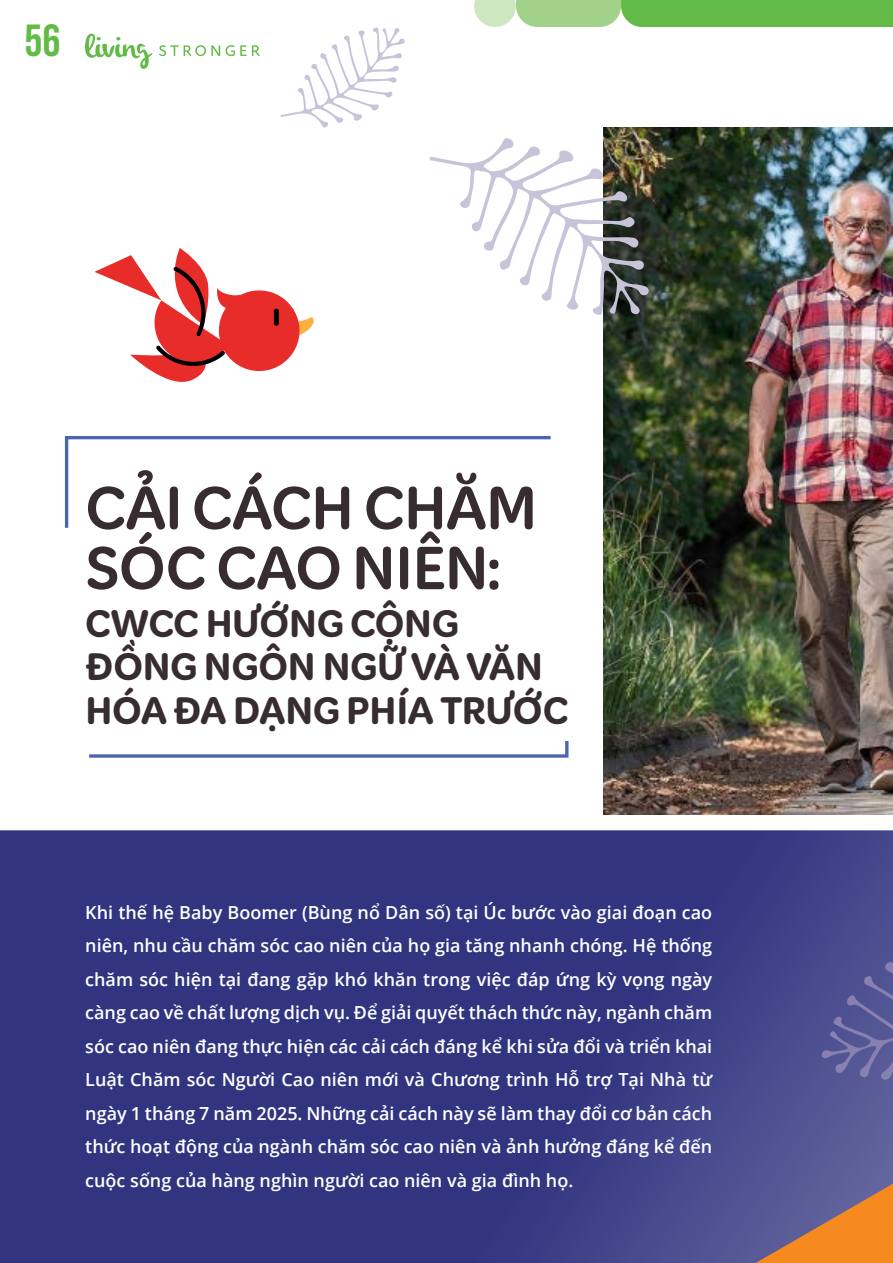
<style>
.page{position:relative;width:893px;height:1263px;background:#fff}
.page>*{position:absolute;margin:0;border:0;box-sizing:border-box;transform-origin:0 0}
.t1{font:600 57px/60px "Kit Rounded";letter-spacing:-.01em;color:#372c31}
.t2{font:45px "Bebas Neue";color:#62bb46}
.t3{font:700 36px/43.2px "Kit Rounded";color:#372c31}
.t4{font:600 18px/33.6px "Open Sans";color:#fff;text-align:justify}
</style>
<div class="page">
<img style="left:604px;top:128px;width:289px;height:686px">
<svg style="left:0;top:830px;width:733px;height:433px;fill:#31347f"></svg>
<img style="left:733px;top:598px;width:160px;height:665px">
<svg style="left:429px;top:138px;width:220px;height:177px"></svg>
<svg style="left:280px;top:27px;width:125px;height:101px"></svg>
<svg style="left:821px;top:922px;width:72px;height:163px"></svg>
<svg style="left:64px;top:436px;width:487px;height:92px"></svg>
<svg style="left:89px;top:741px;width:480px;height:17px"></svg>
<svg style="left:94px;top:248px;width:220px;height:134px"></svg>
<svg style="left:159px;top:45px;width:101px;height:11px"></svg>
<svg style="left:85px;top:34px;width:68px;height:35px"></svg>
<svg style="left:474px;top:0;width:419px;height:27px"></svg>
<h2 class="t2" style="left:25px;top:15px;width:38px">56</h2>
<h1 class="t1" style="left:86px;top:479px;width:453px">CẢI CÁCH CHĂM<br>SÓC CAO NIÊN:</h1>
<h3 class="t3" style="left:85px;top:603px;width:484px">CWCC HƯỚNG CỘNG<br>ĐỒNG NGÔN NGỮ VÀ VĂN<br>HÓA ĐA DẠNG PHÍA TRƯỚC</h3>
<p class="t4" style="left:85px;top:895px;width:628px">Khi thế hệ Baby Boomer (Bùng nổ Dân số) tại Úc bước vào giai đoạn cao niên, nhu cầu chăm sóc cao niên của họ gia tăng nhanh chóng. Hệ thống chăm sóc hiện tại đang gặp khó khăn trong việc đáp ứng kỳ vọng ngày càng cao về chất lượng dịch vụ. Để giải quyết thách thức này, ngành chăm sóc cao niên đang thực hiện các cải cách đáng kể khi sửa đổi và triển khai Luật Chăm sóc Người Cao niên mới và Chương trình Hỗ trợ Tại Nhà từ ngày 1 tháng 7 năm 2025. Những cải cách này sẽ làm thay đổi cơ bản cách thức hoạt động của ngành chăm sóc cao niên và ảnh hưởng đáng kể đến cuộc sống của hàng nghìn người cao niên và gia đình họ.</p>
</div>
